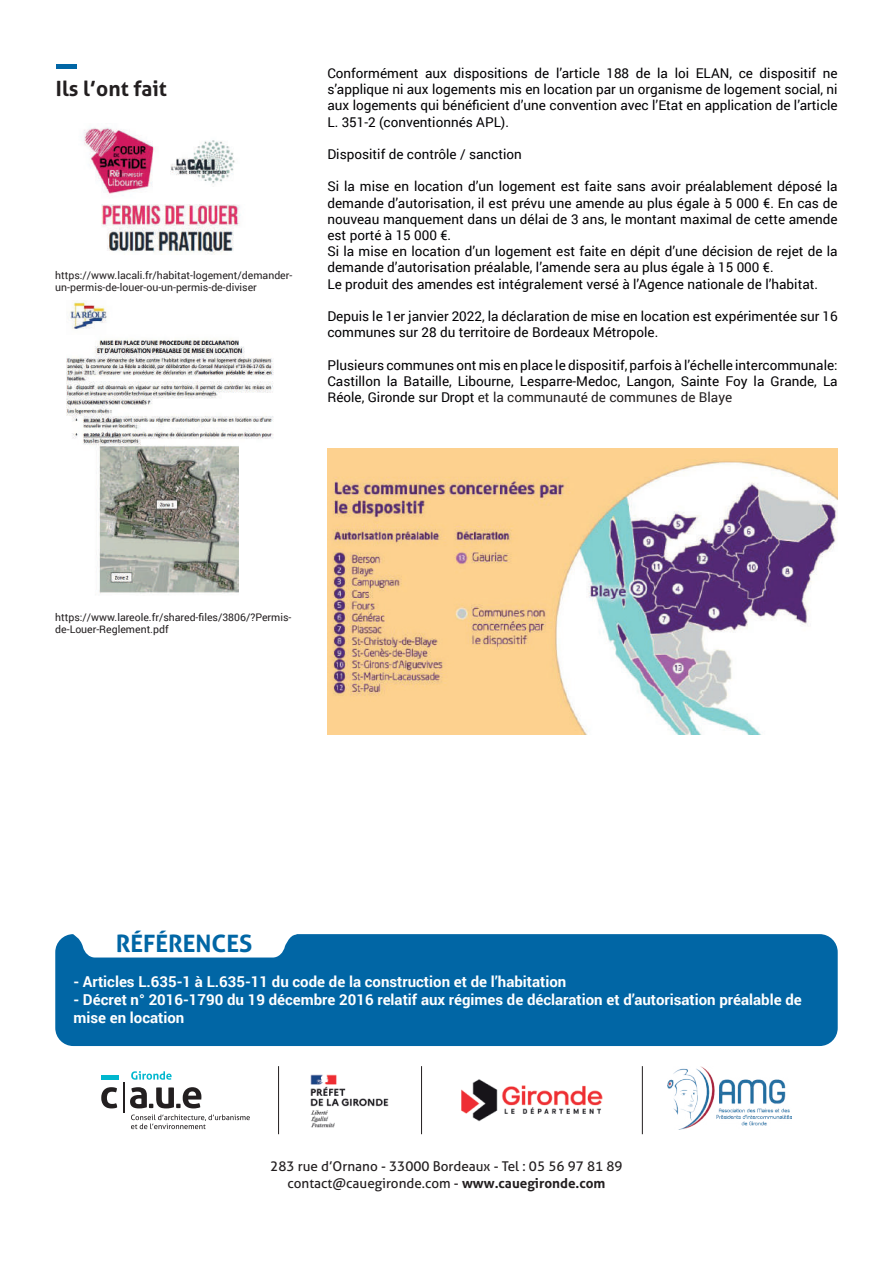
<style>
.page{position:relative;width:893px;height:1263px;background:#fff}
.page>*{position:absolute;margin:0;border:0;box-sizing:border-box;transform-origin:0 0}
.t1{font:700 24px "Aller";color:#0166a5}
.t2{font:700 21px "Aller";color:#231f20}
.t3{font:700 15px/18px "Roboto";color:#fff}
.t4{font:13.5px/16.2px "Roboto";color:#020003;text-align:justify}
.t5{font:13.5px/16.5px "Aller";color:#231f20;text-align:center}
.t6{font:10.5px/12.6px "Roboto";color:#231f20}
.s1{color:#231f20}
.s2{font-weight:700}
</style>
<div class="page">
<div style="left:55px;top:934px;width:783px;height:112px;background:#0166a5;border-radius:18px"></div>
<svg style="left:73px;top:934px;width:223px;height:23px;background:#e8f1f7"></svg>
<hr style="left:123px;top:1082px;width:1px;height:31px;background:#231f20">
<svg style="left:101px;top:1087px;width:16px;height:21px"></svg>
<svg style="left:130px;top:1087px;width:71px;height:21px"></svg>
<hr style="left:101px;top:1075px;width:17px;height:4px;background:#00b7ce">
<svg style="left:131px;top:1114px;width:119px;height:15px"></svg>
<svg style="left:131px;top:1071px;width:41px;height:9px"></svg>
<hr style="left:278px;top:1066px;width:1px;height:68px;background:#231f20">
<hr style="left:421px;top:1066px;width:1px;height:68px;background:#231f20">
<hr style="left:642px;top:1066px;width:1px;height:68px;background:#231f20">
<div style="left:56px;top:64px;width:20px;height:5px;background:#0166a5"></div>
<img style="left:83px;top:127px;width:158px;height:127px">
<img style="left:668px;top:1066px;width:124px;height:63px">
<img style="left:461px;top:1079px;width:142px;height:43px">
<img style="left:327px;top:449px;width:511px;height:286px">
<img style="left:66px;top:301px;width:208px;height:294px">
<img style="left:310px;top:1074px;width:79px;height:54px">
<h2 class="t2" style="left:56px;top:76px;width:113px">Ils l’ont fait</h2>
<p class="t6" style="left:55px;top:268px;width:239px">https://www.lacali.fr/habitat-logement/demander&shy;un-permis-de-louer-ou-un-permis-de-diviser</p>
<p class="t4" style="left:327px;top:65px;width:512px">Conformément aux dispositions de l’article 188 de la loi ELAN, ce dispositif ne s’applique ni aux logements mis en location par un organisme de logement social, ni aux logements qui bénéficient d’une convention avec l’Etat en application de l’article L. 351-2 (conventionnés APL).</p>
<p class="t4" style="left:327px;top:146px;width:196px">Dispositif de contrôle / sanction</p>
<p class="t4" style="left:327px;top:178px;width:512px;text-align:left">Si la mise en location d’un logement est faite sans avoir préalablement déposé la demande d’autorisation, il est prévu une amende au plus égale à 5 000 €. En cas de nouveau manquement dans un délai de 3 ans, le montant maximal de cette amende est porté à 15 000 €.<br>Si la mise en location d’un logement est faite en dépit d’une décision de rejet de la demande d’autorisation préalable, l’amende sera au plus égale à 15 000 €.<br>Le produit des amendes est intégralement versé à l’Agence nationale de l’habitat.</p>
<p class="t4" style="left:327px;top:308px;width:512px">Depuis le 1er janvier 2022, la déclaration de mise en location est expérimentée sur 16 communes sur 28 du territoire de Bordeaux Métropole.</p>
<p class="t4" style="left:327px;top:356px;width:512px">Plusieurs communes ont mis en place le dispositif, parfois à l’échelle intercommunale:<br>Castillon la Bataille, Libourne, Lesparre-Medoc, Langon, Sainte Foy la Grande, La Réole, Gironde sur Dropt <span class="s1">et la communauté de communes de Blaye</span></p>
<p class="t6" style="left:55px;top:610px;width:238px">https://www.lareole.fr/shared-files/3806/?Permis&shy;de-Louer-Reglement.pdf</p>
<h1 class="t1" style="left:116px;top:928px;width:138px">RÉFÉRENCES</h1>
<p class="t3" style="left:73px;top:972px;width:494px">- Articles L.635-1 à L.635-11 du code de la construction et de l’habitation</p>
<p class="t3" style="left:73px;top:990px;width:730px">- Décret n° 2016-1790 du 19 décembre 2016 relatif aux régimes de déclaration et d’autorisation préalable de mise en location</p>
<p class="t5" style="left:270px;top:1158px;width:354px">283 rue d’Ornano - 33000 Bordeaux - Tel : 05 56 97 81 89 contact@cauegironde.com - <span class="s2">www.cauegironde.com</span></p>
</div>
